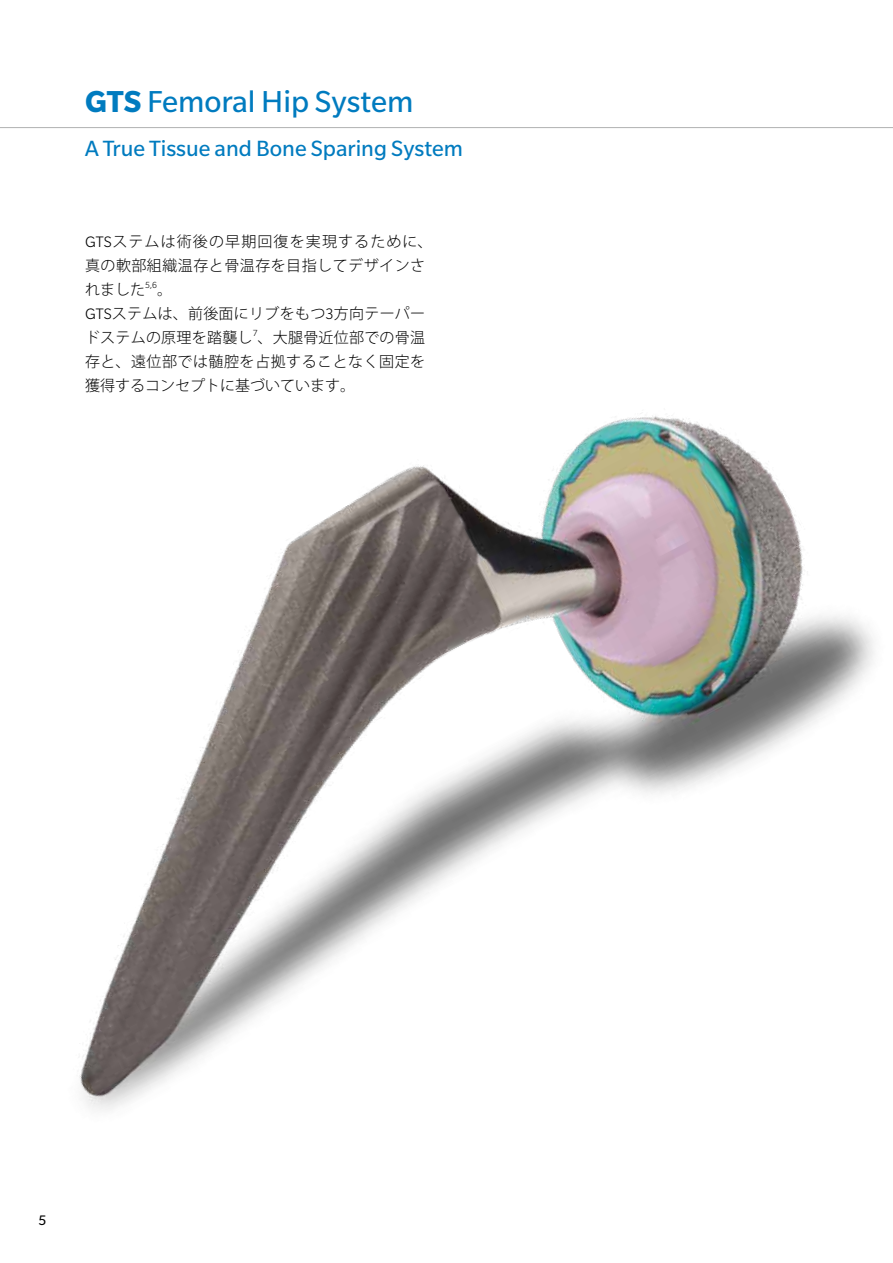
<style>
.page{position:relative;width:893px;height:1263px;background:#fff}
.page>*{position:absolute;margin:0;border:0;box-sizing:border-box;transform-origin:0 0}
.t1{font:33px "Slate Pro";color:#007bbf}
.t2{font:24px "Slate Pro";color:#007bbf}
.t3{font:300 15px/24px "Koz Go Pro";letter-spacing:.03em;color:#000}
.t4{font:15px "Slate Pro";color:#000}
.t5{font:300 9.6px "Slate Pro";color:#000}
.s1{font-weight:700}
.s2{font-family:"Slate Pro";font-size:16.5px}
</style>
<div class="page">
<img style="left:79px;top:413px;width:795px;height:697px">
<hr style="left:0;top:127px;width:893px;height:1px;background:#b5b6b6">
<h1 class="t1" style="left:85px;top:84px;width:330px"><span class="s1">GTS</span> Femoral Hip System</h1>
<h2 class="t2" style="left:85px;top:135px;width:379px">A True Tissue and Bone Sparing System</h2>
<p class="t3" style="left:85px;top:230px;width:349px"><span class="s2">GTS</span>ステムは術後の早期回復を実現するために、真の軟部組織温存と骨温存を目指してデザインされました</p>
<p class="t5" style="left:145px;top:280px;width:14px">5,6</p>
<p class="t3" style="left:85px;top:278px;width:342px;text-indent:72px">。<br><span class="s2">GTS</span>ステムは、前後面にリブをもつ<span class="s2">3</span>方向テーパードステムの原理を踏襲し、大腿骨近位部での骨温</p>
<p class="t5" style="left:253px;top:328px;width:6px">7</p>
<p class="t3" style="left:85px;top:350px;width:342px">存と、遠位部では髄腔を占拠することなく固定を獲得するコンセプトに基づいています。</p>
<p class="t4" style="left:39px;top:1212px;width:9px">5</p>
</div>
